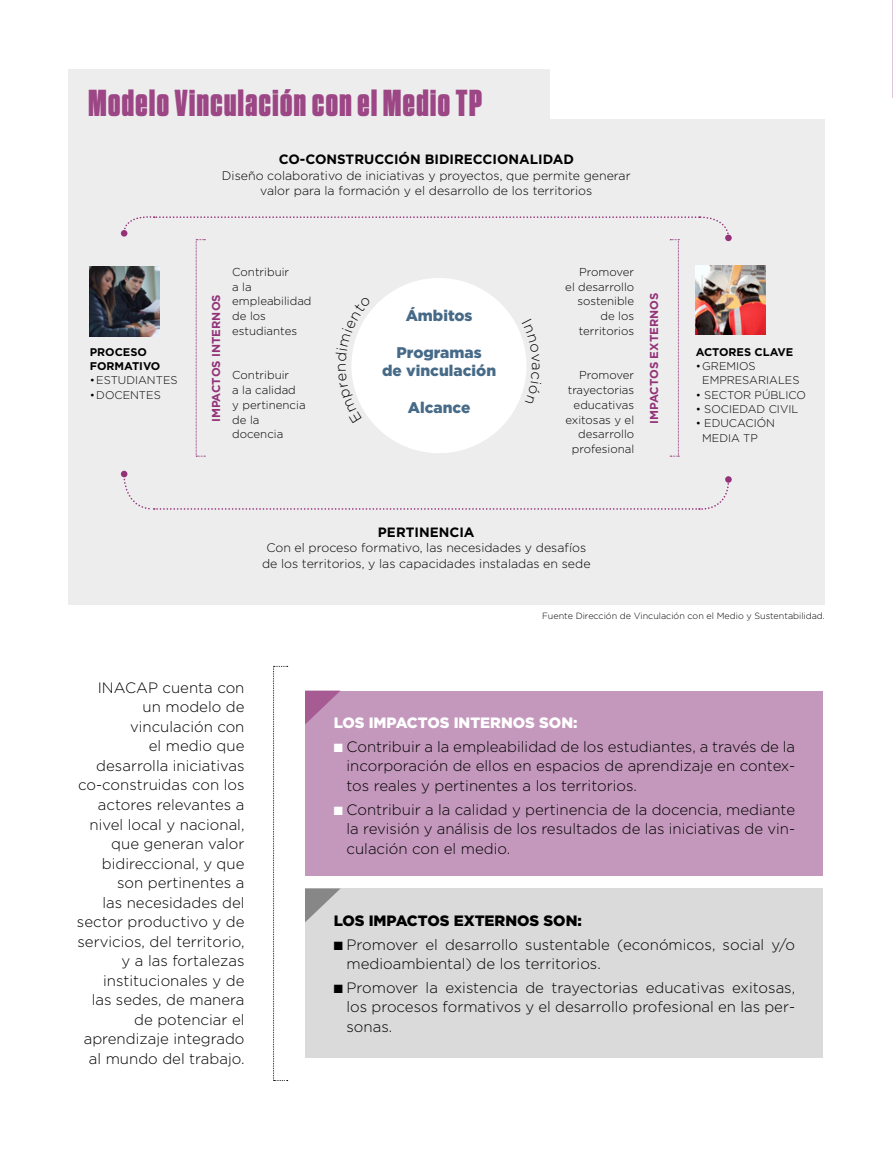
<style>
.page{position:relative;width:893px;height:1149px;background:#fff}
.page>*{position:absolute;margin:0;border:0;box-sizing:border-box;transform-origin:0 0}
.t1{font:900 37.5px "Tungsten Narrow";letter-spacing:.04em;color:#9c4685}
.t2{font:900 15.45px/18.6px "Gotham";color:#466a87;text-align:center}
.t3{font:300 15px/19.5px "Gotham";color:#000;text-align:justify}
.t4{font:900 15px "Gotham";color:#fff}
.t5{font:900 15px "Gotham";color:#000}
.t6{font:300 14.7px "Gotham";color:#000}
.t7{font:700 13.5px "Gotham";color:#000}
.t8{font:300 12.3px/15.5px "Gotham";color:#000;text-align:center}
.t9{font:300 11.55px/14.7px "Gotham";color:#000}
.t10{font:700 11.55px "Gotham";color:#933279}
.t11{font:300 11.1px/14.4px "Gotham";color:#000}
.t12{font:700 11.1px/14.4px "Gotham";color:#000}
.t13{font:300 9px "Gotham";color:#000}
.s1{color:#fff}
</style>
<div class="page">
<div style="left:68px;top:69px;width:482px;height:64px;background:#ededed"></div>
<div style="left:305px;top:690px;width:518px;height:185px;background:#c498bc"></div>
<div style="left:305px;top:888px;width:518px;height:169px;background:#dadada"></div>
<div style="left:68px;top:119px;width:757px;height:485px;background:#ededed"></div>
<img style="left:90px;top:266px;width:31px;height:70px">
<img style="left:730px;top:265px;width:35px;height:70px">
<svg style="left:123px;top:473px;width:607px;height:37px"></svg>
<div style="left:121px;top:470px;width:6px;height:7px;background:#933279;border-radius:50%"></div>
<div style="left:725px;top:476px;width:7px;height:6px;background:#933279;border-radius:50%"></div>
<svg style="left:305px;top:690px;width:36px;height:34px"></svg>
<svg style="left:305px;top:888px;width:36px;height:34px"></svg>
<svg style="left:273px;top:665px;width:15px;height:415px"></svg>
<svg style="left:892px;top:0;width:1px;height:98px"></svg>
<svg style="left:121px;top:216px;width:609px;height:240px"></svg>
<h1 class="t1" style="left:88px;top:83px;width:395px">Modelo Vinculación con el Medio TP</h1>
<p class="t12" style="left:90px;top:344px;width:72px">PROCESO<br>FORMATIVO</p>
<p class="t11" style="left:90px;top:373px;width:89px">•ESTUDIANTES</p>
<p class="t11" style="left:90px;top:387px;width:73px">•DOCENTES</p>
<p class="t7" style="left:279px;top:150px;width:297px">CO-CONSTRUCCIÓN BIDIRECCIONALIDAD</p>
<p class="t8" style="left:222px;top:167px;width:410px">Diseño colaborativo de iniciativas y proyectos, que permite generar valor para la formación y el desarrollo de los territorios</p>
<p class="t9" style="left:232px;top:264px;width:81px">Contribuir<br>a la empleabilidad de los estudiantes</p>
<p class="t9" style="left:232px;top:367px;width:75px">Contribuir<br>a la calidad<br>y pertinencia de la docencia</p>
<p class="t9" style="left:565px;top:264px;width:70px;text-align:right">Promover<br>el desarrollo sostenible de los territorios</p>
<p class="t9" style="left:565px;top:367px;width:70px;text-align:right">Promover trayectorias educativas exitosas y el desarrollo profesional</p>
<p class="t10" style="left:209px;top:422px;width:129px;rotate:-90deg">IMPACTOS INTERNOS</p>
<p class="t10" style="left:646px;top:424px;width:132px;rotate:-90deg">IMPACTOS EXTERNOS</p>
<p class="t2" style="left:406px;top:305px;width:68px">Ámbitos</p>
<p class="t2" style="left:382px;top:343px;width:116px">Programas<br>de vinculación</p>
<p class="t2" style="left:408px;top:398px;width:64px">Alcance</p>
<p class="t6" style="left:331px;top:371px;width:11px;rotate:-90deg">n</p>
<p class="t7" style="left:378px;top:523px;width:98px">PERTINENCIA</p>
<p class="t8" style="left:262px;top:540px;width:330px">Con el proceso formativo, las necesidades y desafíos de los territorios, y las capacidades instaladas en sede</p>
<p class="t12" style="left:696px;top:344px;width:99px">ACTORES CLAVE</p>
<p class="t11" style="left:702px;top:358px;width:99px;text-indent:-7px">•GREMIOS<br>EMPRESARIALES</p>
<p class="t11" style="left:696px;top:387px;width:112px">• SECTOR PÚBLICO</p>
<p class="t11" style="left:696px;top:401px;width:104px">• SOCIEDAD CIVIL</p>
<p class="t11" style="left:702px;top:416px;width:74px;text-indent:-7px">• EDUCACIÓN<br>MEDIA TP</p>
<p class="t13" style="left:542px;top:609px;width:284px">Fuente Dirección de Vinculación con el Medio y Sustentabilidad.</p>
<p class="t3" style="left:77px;top:677px;width:169px;text-align:right">INACAP cuenta con un modelo de vinculación con<br>el medio que desarrolla iniciativas co-construidas con los actores relevantes a nivel local y nacional, que generan valor bidireccional, y que son pertinentes a<br>las necesidades del sector productivo y de servicios, del territorio, y a las fortalezas institucionales y de<br>las sedes, de manera de potenciar el aprendizaje integrado al mundo del trabajo.</p>
<p class="t4" style="left:334px;top:712px;width:245px">LOS IMPACTOS INTERNOS SON:</p>
<p class="t3" style="left:346px;top:736px;width:450px;text-indent:-13px"><span class="s1">■</span> Contribuir a la empleabilidad de los estudiantes, a través de la incorporación de ellos en espacios de aprendizaje en contex&shy;tos reales y pertinentes a los territorios.</p>
<p class="t3" style="left:346px;top:798px;width:450px;text-indent:-13px"><span class="s1">■</span> Contribuir a la calidad y pertinencia de la docencia, mediante la revisión y análisis de los resultados de las iniciativas de vin&shy;culación con el medio.</p>
<p class="t5" style="left:334px;top:909px;width:250px">LOS IMPACTOS EXTERNOS SON:</p>
<p class="t3" style="left:346px;top:933px;width:450px;text-indent:-13px">■ Promover el desarrollo sustentable (económicos, social y/o medioambiental) de los territorios.</p>
<p class="t3" style="left:346px;top:977px;width:450px;text-indent:-13px">■ Promover la existencia de trayectorias educativas exitosas, los procesos formativos y el desarrollo profesional en las per&shy;sonas.</p>
</div>
